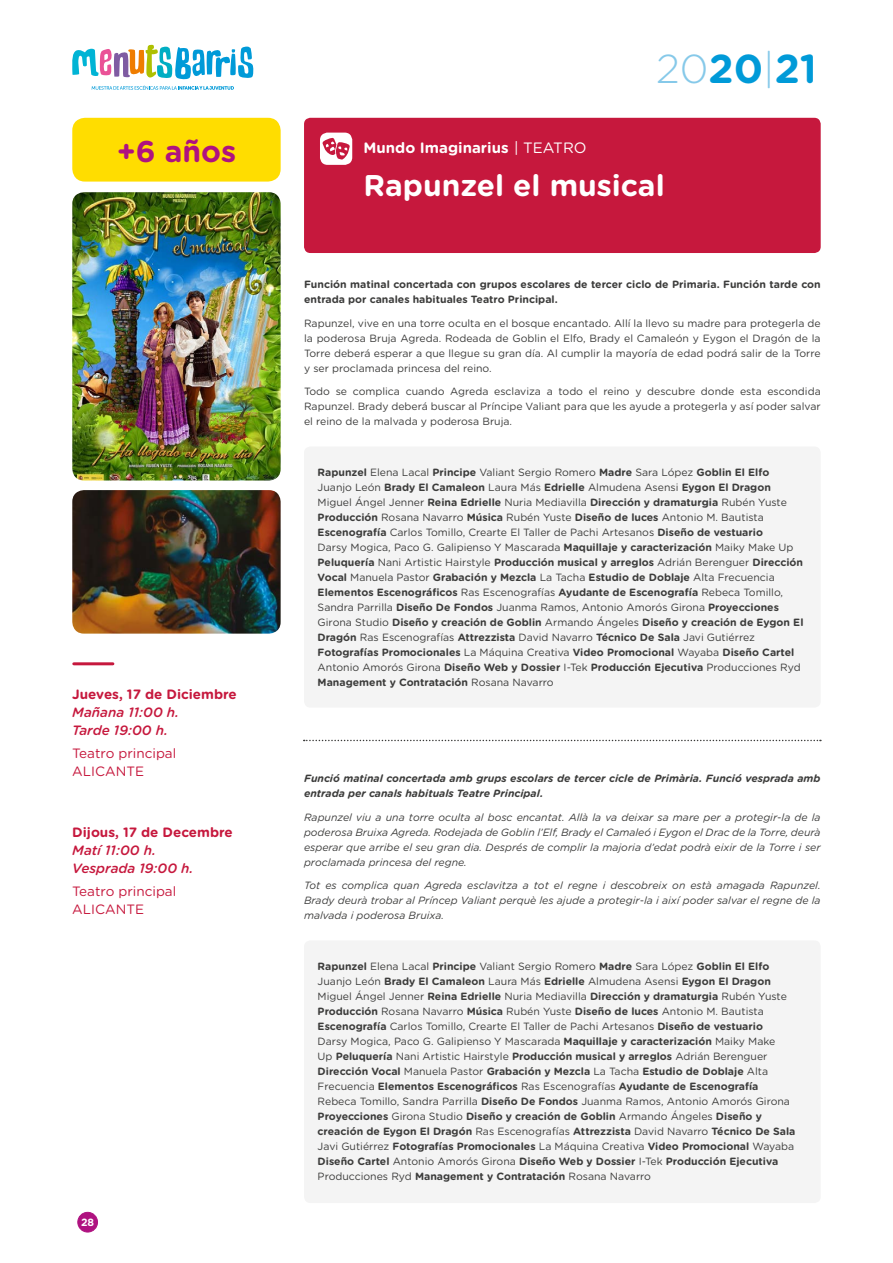
<style>
.page{position:relative;width:893px;height:1263px;background:#fff}
.page>*{position:absolute;margin:0;border:0;box-sizing:border-box;transform-origin:0 0}
.t1{font:700 40.35px "Gotham Rounded";color:#009ad8}
.t2{font:700 30px "Gotham Rounded";color:#fff}
.t3{font:700 30px "Gotham Rounded";color:#af1280}
.t4{font:700 15px "Gotham Rounded";color:#fff}
.t5{font:italic 500 13.5px/18px "Gotham Rounded";color:#c6183d}
.t6{font:13.5px/18px "Gotham Rounded";color:#c6183d}
.t7{font:700 13.5px "Gotham Rounded";color:#c6183d}
.t8{font:10.5px/15px "Gotham Rounded";color:#3c3c3b;text-align:justify}
.t9{font:italic 10.5px/15px "Gotham Rounded";color:#3c3c3b;text-align:justify}
.t10{font:700 10.5px/15px "Gotham Rounded";color:#3c3c3b}
.t11{font:italic 700 10.5px/15px "Gotham Rounded";color:#3c3c3b}
.t12{font:700 10.5px "Gotham Rounded";color:#fff}
.s1{font-weight:400}
.s2{font-weight:300;color:#86c9e9}
.s3{font-weight:700}
</style>
<div class="page">
<div style="left:78px;top:1212px;width:20px;height:20px;background:#af1280;border-radius:50%"></div>
<div style="left:77px;top:1212px;width:21px;height:20px;border:1px solid #af1280;border-radius:50%"></div>
<svg style="left:72px;top:44px;width:182px;height:46px"></svg>
<hr style="left:74px;top:662px;width:39px;height:3px;background:#c6183d">
<img style="left:72px;top:192px;width:209px;height:288px">
<img style="left:72px;top:490px;width:209px;height:144px">
<div style="left:72px;top:118px;width:209px;height:64px;background:#fd0;border-radius:13px"></div>
<div style="left:304px;top:118px;width:517px;height:135px;background:#c6183d;border-radius:6px"></div>
<div style="left:320px;top:133px;width:32px;height:32px;background:#fff;border-radius:8px"></div>
<div style="left:304px;top:446px;width:517px;height:262px;background:#f4f4f4;border-radius:6px"></div>
<svg style="left:322px;top:138px;width:28px;height:22px"></svg>
<div style="left:304px;top:940px;width:517px;height:263px;background:#f4f4f4;border-radius:6px"></div>
<svg style="left:304px;top:740px;width:517px;height:1px"></svg>
<h2 class="t3" style="left:117px;top:129px;width:121px">+6 años</h2>
<p class="t7" style="left:72px;top:684px;width:166px">Jueves, 17 de Diciembre</p>
<p class="t5" style="left:72px;top:702px;width:108px">Mañana 11:00 h.<br>Tarde 19:00 h.</p>
<p class="t6" style="left:72px;top:744px;width:106px">Teatro principal<br>ALICANTE</p>
<p class="t7" style="left:72px;top:822px;width:162px">Dijous, 17 de Decembre</p>
<p class="t5" style="left:72px;top:840px;width:123px">Matí 11:00 h.<br>Vesprada 19:00 h.</p>
<p class="t6" style="left:72px;top:882px;width:106px">Teatro principal<br>ALICANTE</p>
<p class="t12" style="left:81px;top:1215px;width:15px">28</p>
<h3 class="t4" style="left:364px;top:136px;width:225px">Mundo Imaginarius <span class="s1">| TEATRO</span></h3>
<h1 class="t1" style="left:656px;top:40px;width:162px"><span class="s2">20</span>20<span class="s2">|</span>21</h1>
<h2 class="t2" style="left:364px;top:163px;width:303px">Rapunzel el musical</h2>
<p class="t10" style="left:304px;top:276px;width:518px">Función matinal concertada con grupos escolares de tercer ciclo de Primaria. Función tarde con entrada por canales habituales Teatro Principal.</p>
<p class="t8" style="left:304px;top:315px;width:518px">Rapunzel, vive en una torre oculta en el bosque encantado. Allí la llevo su madre para protegerla de la poderosa Bruja Agreda. Rodeada de Goblin el Elfo, Brady el Camaleón y Eygon el Dragón de la Torre deberá esperar a que llegue su gran día. Al cumplir la mayoría de edad podrá salir de la Torre y ser proclamada princesa del reino.</p>
<p class="t8" style="left:304px;top:383px;width:518px">Todo se complica cuando Agreda esclaviza a todo el reino y descubre donde esta escondida Rapunzel. Brady deberá buscar al Príncipe Valiant para que les ayude a protegerla y así poder salvar el reino de la malvada y poderosa Bruja.</p>
<p class="t8" style="left:318px;top:464px;width:487px;text-align:left"><span class="s3">Rapunzel</span> Elena Lacal <span class="s3">Principe</span> Valiant Sergio Romero <span class="s3">Madre</span> Sara López <span class="s3">Goblin El Elfo </span>Juanjo León <span class="s3">Brady El Camaleon</span> Laura Más <span class="s3">Edrielle</span> Almudena Asensi <span class="s3">Eygon El Dragon </span>Miguel Ángel Jenner <span class="s3">Reina Edrielle</span> Nuria Mediavilla <span class="s3">Dirección y dramaturgia</span> Rubén Yuste <span class="s3">Producción</span> Rosana Navarro <span class="s3">Música</span> Rubén Yuste <span class="s3">Diseño de luces</span> Antonio M. Bautista <span class="s3">Escenografía</span> Carlos Tomillo, Crearte El Taller de Pachi Artesanos <span class="s3">Diseño de vestuario<br></span>Darsy Mogica, Paco G. Galipienso Y Mascarada <span class="s3">Maquillaje y caracterización</span> Maiky Make Up <span class="s3">Peluquería</span> Nani Artistic Hairstyle <span class="s3">Producción musical y arreglos</span> Adrián Berenguer <span class="s3">Dirección Vocal</span> Manuela Pastor <span class="s3">Grabación y Mezcla</span> La Tacha <span class="s3">Estudio de Doblaje</span> Alta Frecuencia <span class="s3">Elementos Escenográficos</span> Ras Escenografías <span class="s3">Ayudante de Escenografía</span> Rebeca Tomillo, Sandra Parrilla <span class="s3">Diseño De Fondos</span> Juanma Ramos, Antonio Amorós Girona <span class="s3">Proyecciones </span>Girona Studio <span class="s3">Diseño y creación de Goblin</span> Armando Ángeles <span class="s3">Diseño y creación de Eygon El Dragón</span> Ras Escenografías <span class="s3">Attrezzista</span> David Navarro <span class="s3">Técnico De Sala</span> Javi Gutiérrez <span class="s3">Fotografías Promocionales</span> La Máquina Creativa <span class="s3">Video Promocional</span> Wayaba <span class="s3">Diseño Cartel </span>Antonio Amorós Girona <span class="s3">Diseño Web y Dossier</span> I-Tek <span class="s3">Producción Ejecutiva</span> Producciones Ryd <span class="s3">Management y Contratación</span> Rosana Navarro</p>
<p class="t11" style="left:304px;top:770px;width:518px">Funció matinal concertada amb grups escolars de tercer cicle de Primària. Funció vesprada amb entrada per canals habituals Teatre Principal.</p>
<p class="t9" style="left:304px;top:809px;width:518px">Rapunzel viu a una torre oculta al bosc encantat. Allà la va deixar sa mare per a protegir-la de la poderosa Bruixa Agreda. Rodejada de Goblin l’Elf, Brady el Camaleó i Eygon el Drac de la Torre, deurà esperar que arribe el seu gran dia. Després de complir la majoria d’edat podrà eixir de la Torre i ser proclamada princesa del regne.</p>
<p class="t9" style="left:304px;top:877px;width:518px">Tot es complica quan Agreda esclavitza a tot el regne i descobreix on està amagada Rapunzel.<br>Brady deurà trobar al Príncep Valiant perquè les ajude a protegir-la i així poder salvar el regne de la malvada i poderosa Bruixa.</p>
<p class="t8" style="left:318px;top:958px;width:479px;text-align:left"><span class="s3">Rapunzel</span> Elena Lacal <span class="s3">Principe</span> Valiant Sergio Romero <span class="s3">Madre</span> Sara López <span class="s3">Goblin El Elfo </span>Juanjo León <span class="s3">Brady El Camaleon</span> Laura Más <span class="s3">Edrielle</span> Almudena Asensi <span class="s3">Eygon El Dragon </span>Miguel Ángel Jenner <span class="s3">Reina Edrielle</span> Nuria Mediavilla <span class="s3">Dirección y dramaturgia</span> Rubén Yuste <span class="s3">Producción</span> Rosana Navarro <span class="s3">Música</span> Rubén Yuste <span class="s3">Diseño de luces</span> Antonio M. Bautista <span class="s3">Escenografía</span> Carlos Tomillo, Crearte El Taller de Pachi Artesanos <span class="s3">Diseño de vestuario </span>Darsy Mogica, Paco G. Galipienso Y Mascarada <span class="s3">Maquillaje y caracterización</span> Maiky Make<br>Up <span class="s3">Peluquería</span> Nani Artistic Hairstyle <span class="s3">Producción musical y arreglos</span> Adrián Berenguer <span class="s3">Dirección Vocal</span> Manuela Pastor <span class="s3">Grabación y Mezcla</span> La Tacha <span class="s3">Estudio de Doblaje</span> Alta Frecuencia <span class="s3">Elementos Escenográficos</span> Ras Escenografías <span class="s3">Ayudante de Escenografía </span>Rebeca Tomillo, Sandra Parrilla <span class="s3">Diseño De Fondos</span> Juanma Ramos, Antonio Amorós Girona <span class="s3">Proyecciones</span> Girona Studio <span class="s3">Diseño y creación de Goblin</span> Armando Ángeles <span class="s3">Diseño y creación de Eygon El Dragón</span> Ras Escenografías <span class="s3">Attrezzista</span> David Navarro <span class="s3">Técnico De Sala </span>Javi Gutiérrez <span class="s3">Fotografías Promocionales</span> La Máquina Creativa <span class="s3">Video Promocional</span> Wayaba <span class="s3">Diseño Cartel</span> Antonio Amorós Girona <span class="s3">Diseño Web y Dossier</span> I-Tek <span class="s3">Producción Ejecutiva </span>Producciones Ryd <span class="s3">Management y Contratación</span> Rosana Navarro</p>
</div>
